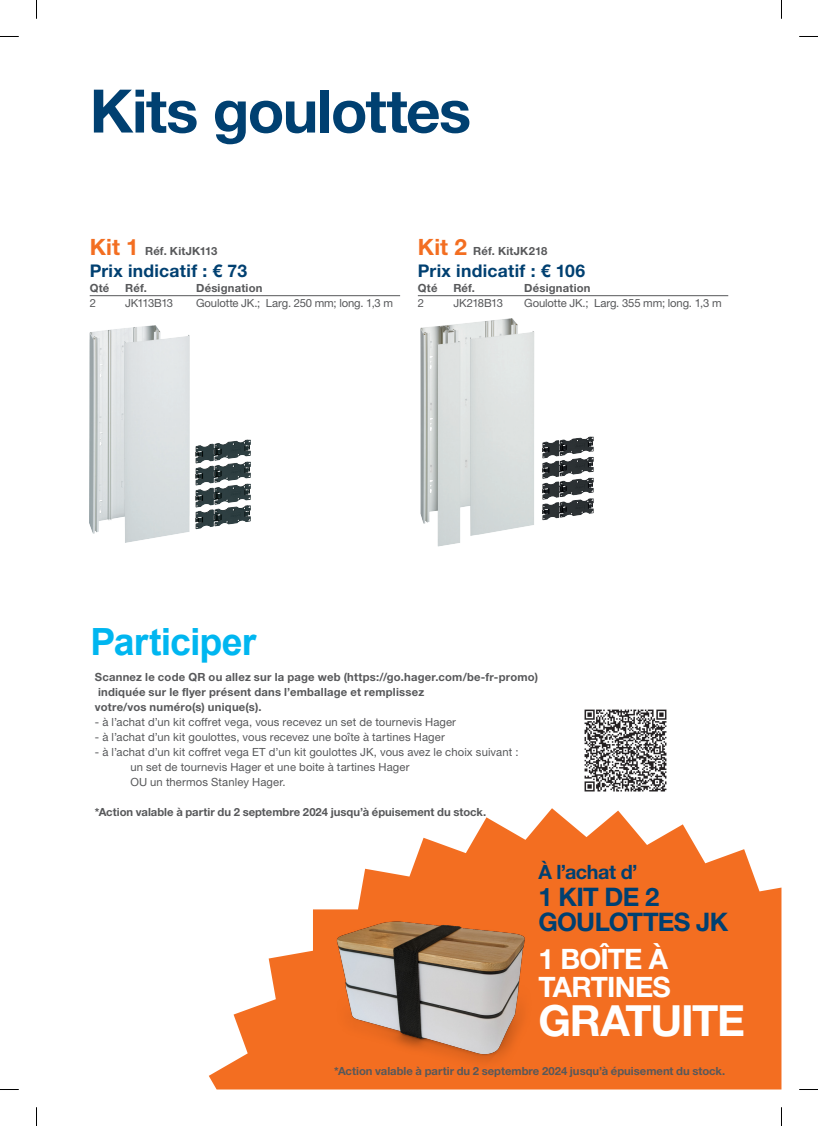
<style>
.page{position:relative;width:818px;height:1126px;background:#fff}
.page>*{position:absolute;margin:0;border:0;box-sizing:border-box;transform-origin:0 0}
.t1{font:700 60px "Helvetica Neue LTW1 G";letter-spacing:-.025em;color:#004071}
.t2{font:700 43px "Helvetica Neue LTW1 G";letter-spacing:-.035em;color:#fff}
.t3{font:700 37.5px "Arial";letter-spacing:-.025em;color:#00b6f0}
.t4{font:700 28.12px/28.1px "Helvetica Neue LTW1 G";letter-spacing:-.03em;color:#fff}
.t5{font:700 25.5px/25.5px "Helvetica Neue LTW1 G";letter-spacing:-.025em;color:#004071}
.t6{font:700 19.75px "Helvetica Neue LTW1 G";letter-spacing:-.02em;color:#004071}
.t7{font:700 17.5px "Helvetica Neue LTW1 G";letter-spacing:.015em;color:#004071}
.t8{font:700 11.25px/15px "Helvetica Neue LTW1 G";letter-spacing:.015em;color:#57585a}
.t9{font:11.25px/15px "Helvetica Neue LTW1 G";letter-spacing:.01em;color:#57585a}
.t10{font:11.25px "Helvetica Neue LTW1 G";letter-spacing:-.01em;color:#57585a}
.t11{font:11.25px "Helvetica Neue LTW1 G";letter-spacing:-.07em;color:#57585a}
.t12{font:11.25px "Helvetica Neue LTW1 G";letter-spacing:-.045em;color:#57585a}
.s1{font-size:22.5px;color:#f36e21}
</style>
<div class="page">
<img style="left:584px;top:709px;width:83px;height:83px">
<svg style="left:209px;top:808px;width:572px;height:281px;fill:#f36e21"></svg>
<img style="left:292px;top:896px;width:278px;height:193px">
<hr style="left:90px;top:295px;width:310px;height:1px;background:#57585a">
<hr style="left:417px;top:295px;width:310px;height:1px;background:#57585a">
<img style="left:90px;top:325px;width:161px;height:217px">
<img style="left:420px;top:318px;width:114px;height:229px">
<img style="left:542px;top:436px;width:52px;height:85px">
<svg style="left:0;top:36px;width:19px;height:1px"></svg>
<svg style="left:799px;top:36px;width:18px;height:1px"></svg>
<svg style="left:0;top:1089px;width:19px;height:1px"></svg>
<svg style="left:799px;top:1089px;width:18px;height:1px"></svg>
<svg style="left:36px;top:0;width:1px;height:19px"></svg>
<svg style="left:36px;top:1107px;width:1px;height:18px"></svg>
<h1 class="t1" style="left:90px;top:74px;width:382px">Kits goulottes</h1>
<p class="t8" style="left:90px;top:243px;width:129px"><span class="s1">Kit 1</span> Réf. KitJK113</p>
<h3 class="t7" style="left:90px;top:260px;width:159px">Prix indicatif : € 73</h3>
<p class="t8" style="left:90px;top:280px;width:21px">Qté</p>
<p class="t8" style="left:125px;top:280px;width:23px">Réf.</p>
<p class="t8" style="left:196px;top:280px;width:68px">Désignation</p>
<p class="t9" style="left:90px;top:295px;width:8px">2</p>
<p class="t11" style="left:125px;top:296px;width:49px">JK113B13</p>
<p class="t10" style="left:196px;top:296px;width:198px">Goulotte JK.; Larg. 250 mm; long. 1,3 m</p>
<p class="t8" style="left:417px;top:243px;width:131px"><span class="s1">Kit 2</span> Réf. KitJK218</p>
<h3 class="t7" style="left:417px;top:260px;width:169px">Prix indicatif : € 106</h3>
<p class="t8" style="left:417px;top:280px;width:21px">Qté</p>
<p class="t8" style="left:453px;top:280px;width:23px">Réf.</p>
<p class="t8" style="left:524px;top:280px;width:68px">Désignation</p>
<p class="t9" style="left:417px;top:295px;width:8px">2</p>
<p class="t12" style="left:453px;top:296px;width:51px">JK218B13</p>
<p class="t10" style="left:524px;top:296px;width:199px">Goulotte JK.; Larg. 355 mm; long. 1,3 m</p>
<h3 class="t3" style="left:90px;top:615px;width:167px">Participer</h3>
<p class="t8" style="left:95px;top:669px;width:444px">Scannez le code QR ou allez sur la page web (https://go.hager.com/be-fr-promo) indiquée sur le flyer présent dans l’emballage et remplissez<br>votre/vos numéro(s) unique(s).</p>
<p class="t9" style="left:95px;top:714px;width:362px">- à l’achat d’un kit coffret vega, vous recevez un set de tournevis Hager</p>
<p class="t9" style="left:95px;top:729px;width:351px">- à l’achat d’un kit goulottes, vous recevez une boîte à tartines Hager</p>
<p class="t9" style="left:130px;top:744px;width:389px;text-indent:-35px">- à l’achat d’un kit coffret vega ET d’un kit goulottes JK, vous avez le choix suivant : un set de tournevis Hager et une boite à tartines Hager<br>OU un thermos Stanley Hager.</p>
<p class="t8" style="left:95px;top:804px;width:392px">*Action valable à partir du 2 septembre 2024 jusqu’à épuisement du stock.</p>
<h3 class="t6" style="left:538px;top:859px;width:101px">À l’achat d’</h3>
<h3 class="t5" style="left:538px;top:883px;width:191px">1 KIT DE 2<br>GOULOTTES JK</h3>
<h3 class="t4" style="left:538px;top:944px;width:134px">1 BOÎTE À<br>TARTINES</h3>
<h2 class="t2" style="left:538px;top:994px;width:208px">GRATUITE</h2>
<p class="t8" style="left:334px;top:1063px;width:392px">*Action valable à partir du 2 septembre 2024 jusqu’à épuisement du stock.</p>
</div>
